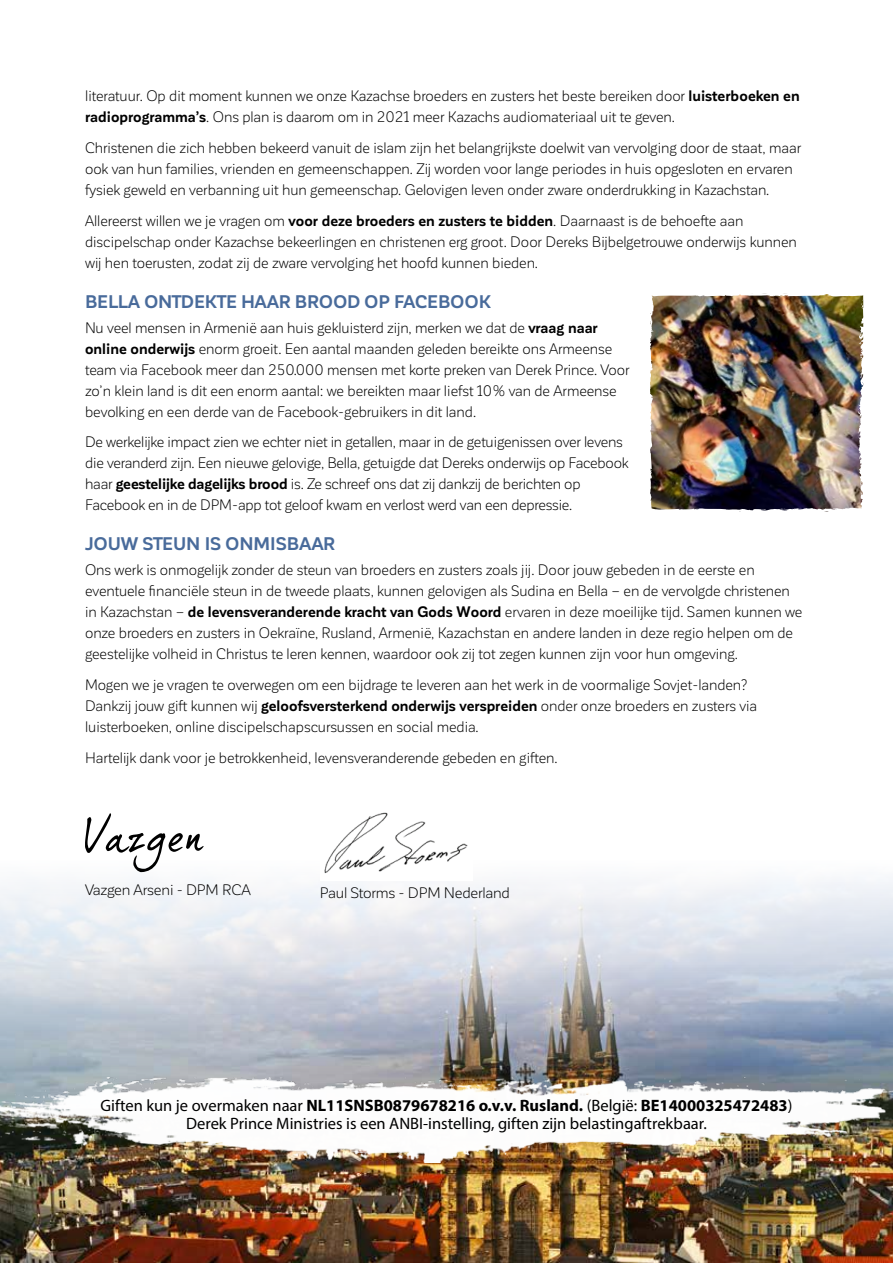
<style>
.page{position:relative;width:893px;height:1263px;background:#fff}
.page>*{position:absolute;margin:0;border:0;box-sizing:border-box;transform-origin:0 0}
.t1{font:700 18px "Corporative Sans";color:#496b9b}
.t2{font:16.5px/18px "Myriad Pro";color:#000;text-align:center}
.t3{font:15px/21px "Corporative Sans Rd";letter-spacing:-.005em;color:#000}
.s1{font-family:"Corporative Sans";font-weight:700}
.s2{font-weight:700}
</style>
<div class="page">
<img style="left:0;top:872px;width:893px;height:391px">
<svg style="left:85px;top:813px;width:119px;height:59px"></svg>
<img style="left:0;top:1077px;width:893px;height:85px">
<img style="left:320px;top:812px;width:152px;height:68px">
<img style="left:650px;top:293px;width:214px;height:219px">
<p class="t3" style="left:85px;top:86px;width:716px">literatuur. Op dit moment kunnen we onze Kazachse broeders en zusters het beste bereiken door <span class="s1">luisterboeken en radioprogramma’s</span>. Ons plan is daarom om in 2021 meer Kazachs audiomateriaal uit te geven.</p>
<p class="t3" style="left:85px;top:138px;width:718px">Christenen die zich hebben bekeerd vanuit de islam zijn het belangrijkste doelwit van vervolging door de staat, maar ook van hun families, vrienden en gemeenschappen. Zij worden voor lange periodes in huis opgesloten en ervaren fysiek geweld en verbanning uit hun gemeenschap. Gelovigen leven onder zware onderdrukking in Kazachstan.</p>
<p class="t3" style="left:85px;top:210px;width:713px">Allereerst willen we je vragen om <span class="s1">voor deze broeders en zusters te bidden</span>. Daarnaast is de behoefte aan discipelschap onder Kazachse bekeerlingen en christenen erg groot. Door Dereks Bijbelgetrouwe onderwijs kunnen wij hen toerusten, zodat zij de zware vervolging het hoofd kunnen bieden.</p>
<p class="t1" style="left:85px;top:292px;width:407px">BELLA ONTDEKTE HAAR BROOD OP FACEBOOK</p>
<p class="t3" style="left:85px;top:317px;width:546px">Nu veel mensen in Armenië aan huis gekluisterd zijn, merken we dat de <span class="s1">vraag naar online onderwijs</span> enorm groeit. Een aantal maanden geleden bereikte ons Armeense team via Facebook meer dan 250.000 mensen met korte preken van Derek Prince. Voor zo’n klein land is dit een enorm aantal: we bereikten maar liefst 10% van de Armeense bevolking en een derde van de Facebook-gebruikers in dit land.</p>
<p class="t3" style="left:85px;top:432px;width:545px">De werkelijke impact zien we echter niet in getallen, maar in de getuigenissen over levens die veranderd zijn. Een nieuwe gelovige, Bella, getuigde dat Dereks onderwijs op Facebook haar <span class="s1">geestelijke dagelijks brood</span> is. Ze schreef ons dat zij dankzij de berichten op Facebook en in de DPM-app tot geloof kwam en verlost werd van een depressie.</p>
<p class="t1" style="left:85px;top:534px;width:252px">JOUW STEUN IS ONMISBAAR</p>
<p class="t3" style="left:85px;top:559px;width:719px">Ons werk is onmogelijk zonder de steun van broeders en zusters zoals jij. Door jouw gebeden in de eerste en eventuele financiële steun in de tweede plaats, kunnen gelovigen als Sudina en Bella – en de vervolgde christenen in Kazachstan – <span class="s1">de levensveranderende kracht van Gods Woord</span> ervaren in deze moeilijke tijd. Samen kunnen we onze broeders en zusters in Oekraïne, Rusland, Armenië, Kazachstan en andere landen in deze regio helpen om de geestelijke volheid in Christus te leren kennen, waardoor ook zij tot zegen kunnen zijn voor hun omgeving.</p>
<p class="t3" style="left:85px;top:674px;width:674px">Mogen we je vragen te overwegen om een bijdrage te leveren aan het werk in de voormalige Sovjet-landen?<br>Dankzij jouw gift kunnen wij <span class="s1">geloofsversterkend onderwijs verspreiden</span> onder onze broeders en zusters via luisterboeken, online discipelschapscursussen en social media.</p>
<p class="t3" style="left:85px;top:747px;width:474px">Hartelijk dank voor je betrokkenheid, levensveranderende gebeden en giften.</p>
<p class="t3" style="left:85px;top:879px;width:167px">Vazgen Arseni - DPM RCA</p>
<p class="t3" style="left:320px;top:882px;width:192px">Paul Storms - DPM Nederland</p>
<p class="t2" style="left:101px;top:1096px;width:693px">Giften kun je overmaken naar <span class="s2">NL11SNSB0879678216 o.v.v. Rusland.</span> (België: <span class="s2">BE14000325472483</span>)<br>Derek Prince Ministries is een ANBI-instelling, giften zijn belastingaftrekbaar.</p>
</div>
